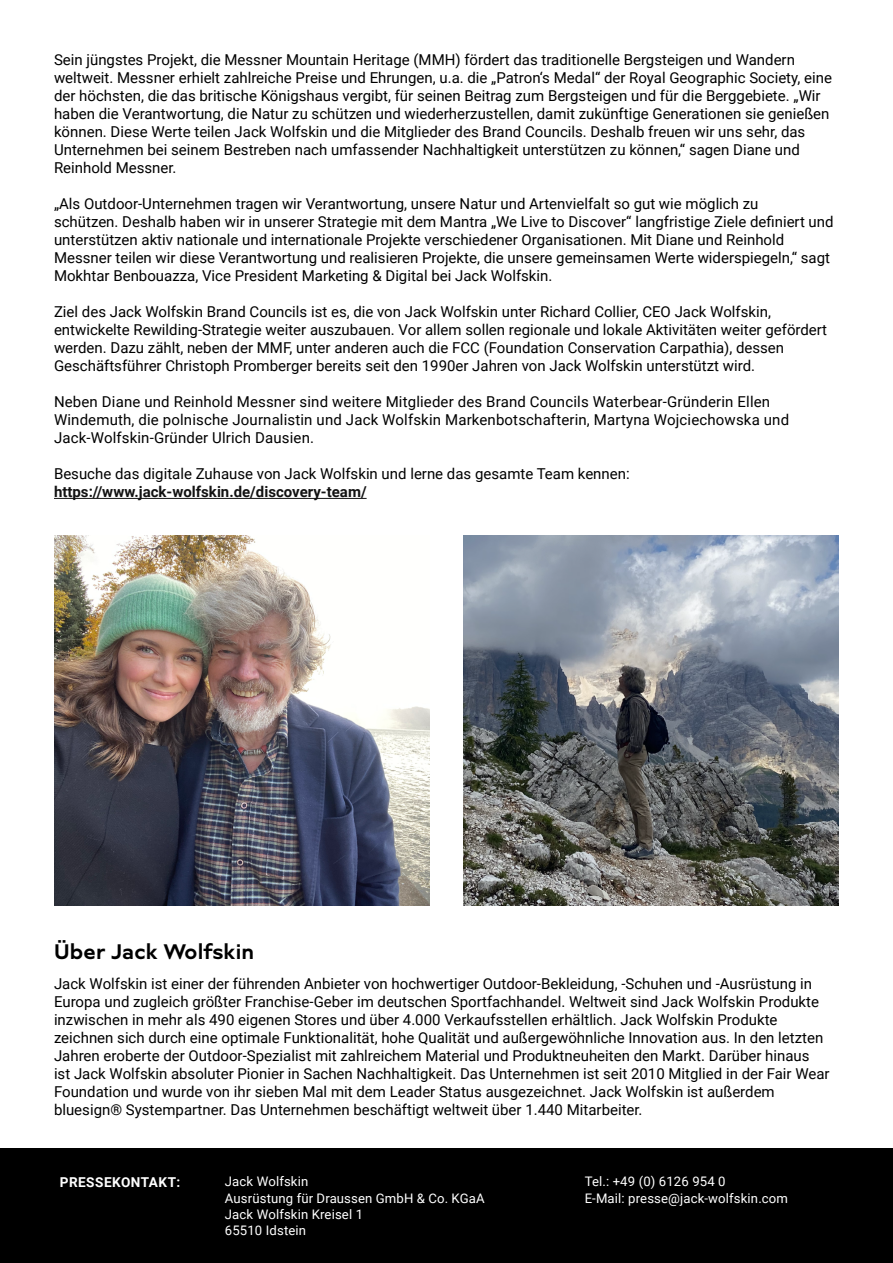
<style>
.page{position:relative;width:893px;height:1263px;background:#fff}
.page>*{position:absolute;margin:0;border:0;box-sizing:border-box;transform-origin:0 0}
.t1{font:700 21px "Novera Modern";letter-spacing:.01em;color:#000}
.t2{font:15px/18px "Roboto";color:#000}
.t3{font:700 15px "Roboto";color:#121212}
.t4{font:700 13.65px "Roboto";letter-spacing:.035em;color:#fff}
.t5{font:13.2px/16.2px "Roboto";letter-spacing:.01em;color:#fff}
</style>
<div class="page">
<div style="left:0;top:1148px;width:893px;height:115px;background:#000"></div>
<hr style="left:54px;top:498px;width:313px;height:1px;background:#121212">
<img style="left:54px;top:536px;width:375px;height:370px">
<img style="left:463px;top:536px;width:376px;height:370px">
<p class="t2" style="left:54px;top:50px;width:779px">Sein jüngstes Projekt, die Messner Mountain Heritage (MMH) fördert das traditionelle Bergsteigen und Wandern weltweit. Messner erhielt zahlreiche Preise und Ehrungen, u.a. die „Patron‘s Medal“ der Royal Geographic Society, eine der höchsten, die das britische Königshaus vergibt, für seinen Beitrag zum Bergsteigen und für die Berggebiete. „Wir haben die Verantwortung, die Natur zu schützen und wiederherzustellen, damit zukünftige Generationen sie genießen können. Diese Werte teilen Jack Wolfskin und die Mitglieder des Brand Councils. Deshalb freuen wir uns sehr, das Unternehmen bei seinem Bestreben nach umfassender Nachhaltigkeit unterstützen zu können,“ sagen Diane und Reinhold Messner.</p>
<p class="t2" style="left:54px;top:194px;width:781px">„Als Outdoor-Unternehmen tragen wir Verantwortung, unsere Natur und Artenvielfalt so gut wie möglich zu<br>schützen. Deshalb haben wir in unserer Strategie mit dem Mantra „We Live to Discover“ langfristige Ziele definiert und unterstützen aktiv nationale und internationale Projekte verschiedener Organisationen. Mit Diane und Reinhold Messner teilen wir diese Verantwortung und realisieren Projekte, die unsere gemeinsamen Werte widerspiegeln,“ sagt Mokhtar Benbouazza, Vice President Marketing &amp; Digital bei Jack Wolfskin.</p>
<p class="t2" style="left:54px;top:302px;width:775px">Ziel des Jack Wolfskin Brand Councils ist es, die von Jack Wolfskin unter Richard Collier, CEO Jack Wolfskin, entwickelte Rewilding-Strategie weiter auszubauen. Vor allem sollen regionale und lokale Aktivitäten weiter gefördert werden. Dazu zählt, neben der MMF, unter anderen auch die FCC (Foundation Conservation Carpathia), dessen Geschäftsführer Christoph Promberger bereits seit den 1990er Jahren von Jack Wolfskin unterstützt wird.</p>
<p class="t2" style="left:54px;top:392px;width:737px">Neben Diane und Reinhold Messner sind weitere Mitglieder des Brand Councils Waterbear-Gründerin Ellen<br>Windemuth, die polnische Journalistin und Jack Wolfskin Markenbotschafterin, Martyna Wojciechowska und<br>Jack-Wolfskin-Gründer Ulrich Dausien.</p>
<p class="t2" style="left:54px;top:464px;width:577px">Besuche das digitale Zuhause von Jack Wolfskin und lerne das gesamte Team kennen:</p>
<p class="t3" style="left:54px;top:481px;width:314px">https://www.jack-wolfskin.de/discovery-team/</p>
<h1 class="t1" style="left:54px;top:937px;width:202px">Über Jack Wolfskin</h1>
<p class="t2" style="left:54px;top:974px;width:777px">Jack Wolfskin ist einer der führenden Anbieter von hochwertiger Outdoor-Bekleidung, -Schuhen und -Ausrüstung in Europa und zugleich größter Franchise-Geber im deutschen Sportfachhandel. Weltweit sind Jack Wolfskin Produkte inzwischen in mehr als 490 eigenen Stores und über 4.000 Verkaufsstellen erhältlich. Jack Wolfskin Produkte zeichnen sich durch eine optimale Funktionalität, hohe Qualität und außergewöhnliche Innovation aus. In den letzten Jahren eroberte der Outdoor-Spezialist mit zahlreichem Material und Produktneuheiten den Markt. Darüber hinaus<br>ist Jack Wolfskin absoluter Pionier in Sachen Nachhaltigkeit. Das Unternehmen ist seit 2010 Mitglied in der Fair Wear Foundation und wurde von ihr sieben Mal mit dem Leader Status ausgezeichnet. Jack Wolfskin ist außerdem bluesign® Systempartner. Das Unternehmen beschäftigt weltweit über 1.440 Mitarbeiter.</p>
<p class="t4" style="left:60px;top:1172px;width:122px">PRESSEKONTAKT:</p>
<p class="t5" style="left:225px;top:1173px;width:261px">Jack Wolfskin<br>Ausrüstung für Draussen GmbH &amp; Co. KGaA<br>Jack Wolfskin Kreisel 1<br>65510 Idstein</p>
<p class="t5" style="left:585px;top:1173px;width:205px">Tel.: +49 (0) 6126 954 0<br>E-Mail: presse@jack-wolfskin.com</p>
</div>
